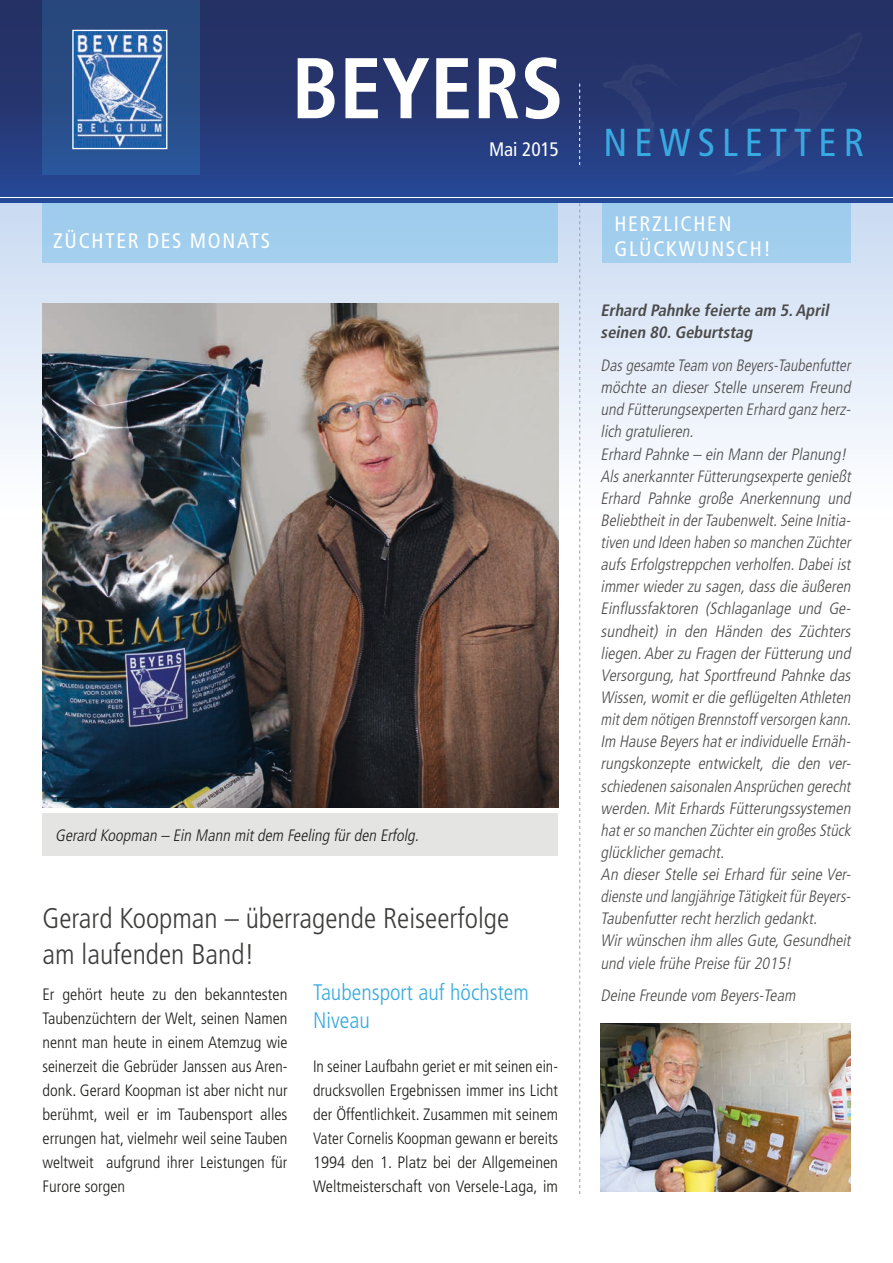
<style>
.page{position:relative;width:893px;height:1263px;background:#fff}
.page>*{position:absolute;margin:0;border:0;box-sizing:border-box;transform-origin:0 0}
.t1{font:700 condensed 85.95px "Frutiger LT Std";color:#fff}
.t2{font:condensed 39px "Frutiger LT Std";letter-spacing:.18em;color:#38aae1}
.t3{font:300 condensed 28.5px/36px "Frutiger LT Std";color:#3d3d3c}
.t4{font:300 condensed 22.5px/28.5px "Frutiger LT Std";color:#38aae1}
.t5{font:condensed 21px/25.2px "Frutiger LT Std";letter-spacing:.08em;color:#fff}
.t6{font:condensed 19.5px "Frutiger LT Std";color:#fff}
.t7{font:italic 300 condensed 16.5px/22.2px "Frutiger";color:#4b4b4a;scale:.96 1}
.t8{font:300 condensed 16.5px/24px "Frutiger LT Std";color:#1d1d1b;text-align:justify}
.t9{font:italic 700 condensed 16.5px/22.2px "Frutiger";color:#4b4b4a}
.t10{font:italic 300 condensed 16.5px "Frutiger LT Std";color:#1d1d1b}
.t11{font:italic 300 condensed 16.5px "Frutiger";color:#4b4b4a}
</style>
<div class="page">
<div style="left:0;top:201px;width:893px;height:319px;background:linear-gradient(to bottom,#c8d9f1,#fffefe)"></div>
<div style="left:43px;top:188px;width:515px;height:75px;background:#a1ceed"></div>
<div style="left:602px;top:188px;width:248px;height:75px;background:#a1ceed"></div>
<div style="left:0;top:0;width:893px;height:203px;background:linear-gradient(to bottom,#252c5b,#264691)"></div>
<div style="left:43px;top:0;width:157px;height:174px;background:linear-gradient(to bottom,#294778,#2c5697)"></div>
<img style="left:74px;top:32px;width:91px;height:115px">
<div style="left:72px;top:30px;width:95px;height:119px;border:1px solid #fff"></div>
<img style="left:596px;top:18px;width:278px;height:166px">
<hr style="left:0;top:197px;width:893px;height:1px;background:#fff">
<svg style="left:579px;top:84px;width:1px;height:81px"></svg>
<svg style="left:579px;top:203px;width:1px;height:991px"></svg>
<img style="left:43px;top:304px;width:515px;height:504px">
<img style="left:601px;top:1024px;width:249px;height:168px">
<div style="left:43px;top:814px;width:515px;height:42px;background:#e4e4e3"></div>
<h1 class="t1" style="left:291px;top:37px;width:274px">BEYERS</h1>
<p class="t6" style="left:489px;top:138px;width:71px">MAI 2015</p>
<p class="t5" style="left:53px;top:228px;width:218px">ZÜCHTER DES MONATS</p>
<p class="t10" style="left:55px;top:826px;width:368px">Gerard Koopman – Ein Mann mitdem Feeling fürden Erfolg.</p>
<h3 class="t3" style="left:43px;top:900px;width:468px">Gerard Koopman – überragende Reiseerfolge am laufenden Band!</h3>
<p class="t8" style="left:43px;top:982px;width:247px">Er gehört heute zu den bekanntesten Taubenzüchtern der Welt, seinen Namen nennt man heute in einem Atemzug wie seinerzeit die Gebrüder Janssen aus Aren&shy;donk. Gerard Koopman ist aber nicht nur berühmt, weil er im Taubensport alles errungen hat, vielmehr weil seine Tauben weltweit aufgrund ihrer Leistungen für Furore sorgen</p>
<h3 class="t4" style="left:313px;top:978px;width:217px">Taubensport auf höchstem<br>Niveau</h3>
<p class="t8" style="left:313px;top:1054px;width:247px">In seiner Laufbahn geriet er mit seinen ein&shy;drucksvollen Ergebnissen immer ins Licht der Öffentlichkeit. Zusammen mit seinem Vater Cornelis Koopman gewann er bereits 1994 den 1. Platz bei der Allgemeinen Weltmeisterschaft von Versele-Laga, im</p>
<h2 class="t2" style="left:604px;top:119px;width:262px">N EWSLETTER</h2>
<p class="t5" style="left:614px;top:211px;width:158px">HERZLICHEN<br>GLÜCKWUNSCH!</p>
<p class="t9" style="left:601px;top:299px;width:233px">Erhard Pahnke feierte am 5.April seinen 80.Geburtstag</p>
<p class="t7" style="left:601px;top:354px;width:266px">Dasgesamte Team von Beyers-Taubenfutter möchte an dieser Stelle unserem Freund und Fütterungsexperten Erhard ganzherz&shy;lich gratulieren.<br>Erhard Pahnke – ein Mann derPlanung!<br>AlsanerkannterFütterungsexperte genießt Erhard Pahnke große Anerkennung und Beliebtheitin derTaubenwelt.Seine Initia&shy;tiven und Ideen haben so manchen Züchter aufsErfolgstreppchen verholfen.Dabeiist immerwiederzu sagen,dassdie äußeren Einflussfaktoren (Schlaganlage und Ge&shy;sundheit) in den Händen des Züchters liegen.Aberzu Fragen derFütterung und Versorgung, hat Sportfreund Pahnke das Wissen,womiterdie geflügelten Athleten mitdem nötigen Brennstoffversorgen kann.<br>Im Hause Beyershaterindividuelle Ernäh&shy;rungskonzepte entwickelt, die den ver&shy;schiedenen saisonalen Ansprüchen gerecht werden.MitErhardsFütterungssystemen haterso manchen Züchterein großesStück glücklichergemacht.<br>An dieser Stelle sei Erhard für seine Ver&shy;dienste und langjährige TätigkeitfürBeyers-Taubenfutterrechtherzlich gedankt.<br>Wirwünschen ihm allesGute,Gesundheit und viele frühe Preise für2015!</p>
<p class="t11" style="left:601px;top:986px;width:200px">Deine Freunde vom Beyers-Team</p>
</div>
